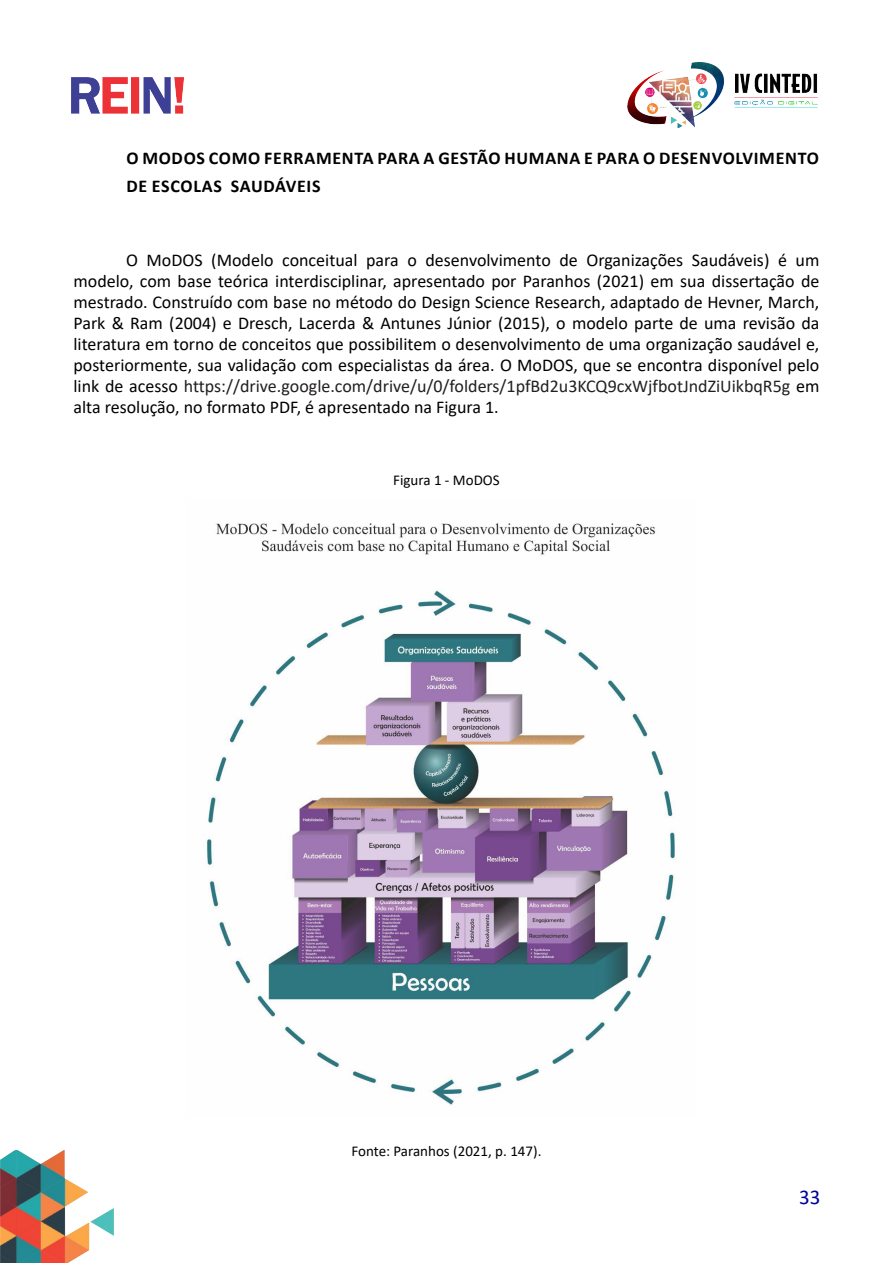
<style>
.page{position:relative;width:893px;height:1263px;background:#fff}
.page>*{position:absolute;margin:0;border:0;box-sizing:border-box;transform-origin:0 0}
.t1{font:21px "Calibri";color:#00009c}
.t2{font:18px/21px "Calibri";color:#000;text-align:justify}
.t3{font:700 18px/28.5px "Calibri";letter-spacing:.04em;color:#000}
.t4{font:15px "Calibri";color:#000}
.s1{color:#231f20}
</style>
<div class="page">
<img style="left:0;top:1150px;width:113px;height:113px">
<img style="left:71px;top:77px;width:113px;height:36px">
<img style="left:628px;top:63px;width:190px;height:65px">
<img style="left:206px;top:523px;width:470px;height:583px">
<p class="t3" style="left:126px;top:143px;width:694px">O MODOS COMO FERRAMENTA PARA A GESTÃO HUMANA E PARA O DESENVOLVIMENTO<br>DE ESCOLAS SAUDÁVEIS</p>
<p class="t2" style="left:73px;top:249px;width:747px;text-indent:53px">O MoDOS (Modelo conceitual para o desenvolvimento de Organizações Saudáveis) é um modelo, com base teórica interdisciplinar, apresentado por Paranhos (2021) em sua dissertação de mestrado. Construído com base no método do Design Science Research, adaptado de Hevner, March, Park &amp; Ram (2004) e Dresch, Lacerda &amp; Antunes Júnior (2015), o modelo parte de uma revisão da literatura em torno de conceitos que possibilitem o desenvolvimento de uma organização saudável e, posteriormente, sua validação com especialistas da área. O MoDOS, que se encontra disponível pelo link de acesso <span class="s1">https://drive.google.com/drive/u/0/folders/1pfBd2u3KCQ9cxWjfbotJndZiUikbqR5g</span> em alta resolução, no formato PDF, é apresentado na Figura 1.</p>
<p class="t4" style="left:393px;top:469px;width:108px">Figura 1 - MoDOS</p>
<p class="t4" style="left:351px;top:1141px;width:191px">Fonte: Paranhos (2021, p. 147).</p>
<p class="t1" style="left:799px;top:1182px;width:23px">33</p>
</div>
